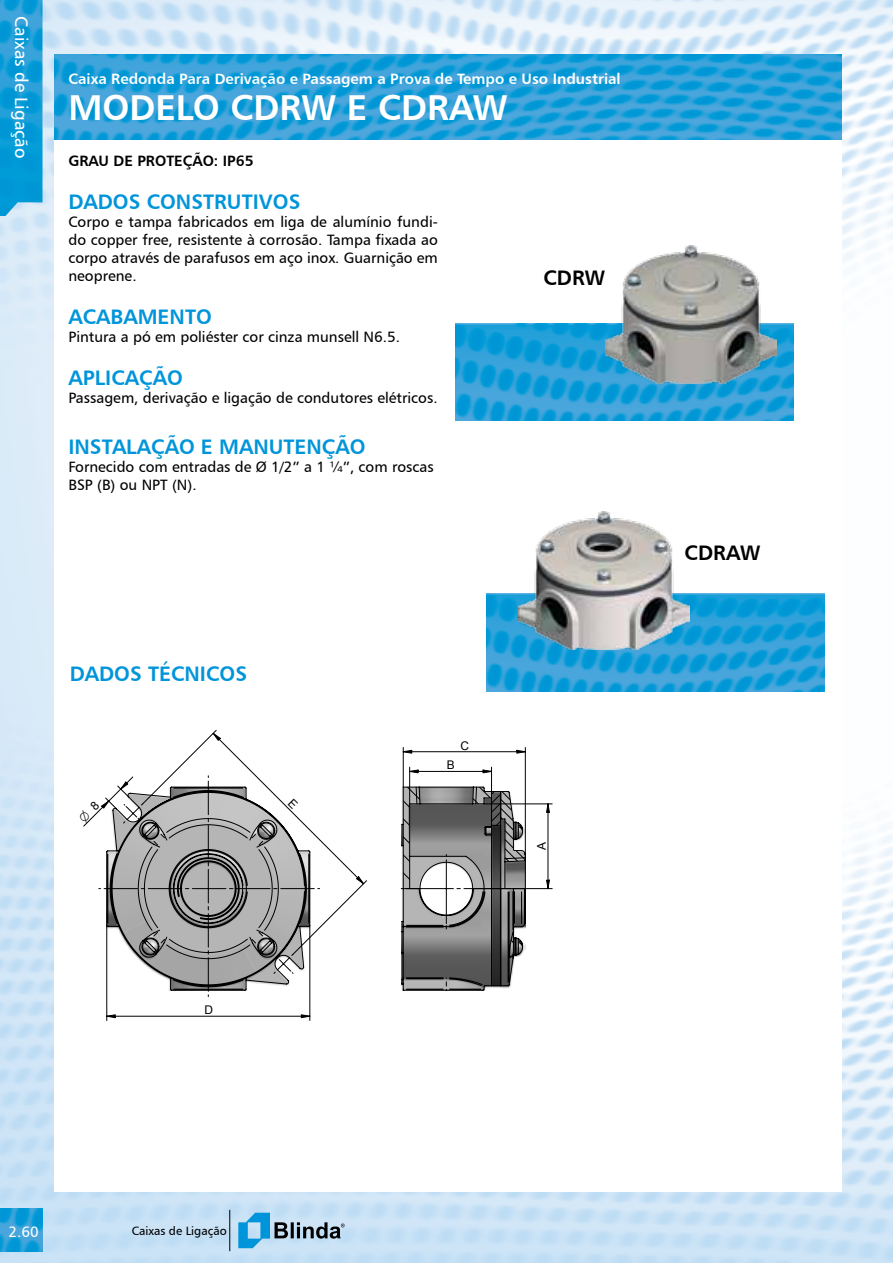
<style>
.page{position:relative;width:893px;height:1263px;background:#fff}
.page>*{position:absolute;margin:0;border:0;box-sizing:border-box;transform-origin:0 0}
.t1{font:36px "Humanist 777 BT Bold B";color:#fff}
.t2{font:21px "Humanist 777 BT Bold B";color:#0095da}
.t3{font:21px "Humanist 777 BT Bold B";color:#000}
.t4{font:18px "Humanist 777 BT Roman B";color:#fff}
.t5{font:15px/18px "Humanist 777 BT Roman B";color:#000;text-align:justify}
.t6{font:15px "Humanist 777 BT Bold B";color:#fff}
.t7{font:15px "Humanist 777 BT Bold B";color:#000}
.t8{font:15px "Humanist 777 BT Roman B";color:#fff}
.t9{font:12px "Humanist 777 BT Roman B";color:#000}
.t10{font:12px "Arial";color:#000}
</style>
<div class="page">
<img style="left:0;top:0;width:893px;height:1263px">
<img style="left:0;top:0;width:43px;height:216px">
<img style="left:0;top:1208px;width:43px;height:43px">
<hr style="left:229px;top:1210px;width:1px;height:41px;background:#000">
<svg style="left:238px;top:1213px;width:107px;height:35px;background:#88b4ce"></svg>
<div style="left:54px;top:54px;width:787px;height:1137px;background:#fff"></div>
<img style="left:455px;top:323px;width:338px;height:98px">
<img style="left:487px;top:594px;width:338px;height:97px">
<img style="left:54px;top:54px;width:788px;height:86px">
<img style="left:519px;top:511px;width:171px;height:138px">
<img style="left:605px;top:246px;width:171px;height:137px">
<svg style="left:170px;top:730px;width:197px;height:207px"></svg>
<svg style="left:106px;top:1014px;width:10px;height:4px"></svg>
<svg style="left:301px;top:1014px;width:9px;height:4px"></svg>
<hr style="left:107px;top:925px;width:1px;height:95px;background:#000">
<hr style="left:310px;top:925px;width:1px;height:95px;background:#000">
<hr style="left:107px;top:1016px;width:203px;height:1px;background:#000">
<svg style="left:402px;top:750px;width:10px;height:3px"></svg>
<svg style="left:516px;top:750px;width:9px;height:3px"></svg>
<hr style="left:403px;top:747px;width:1px;height:40px;background:#000">
<hr style="left:525px;top:747px;width:1px;height:114px;background:#000">
<hr style="left:403px;top:751px;width:122px;height:1px;background:#000">
<svg style="left:402px;top:767px;width:124px;height:223px"></svg>
<hr style="left:410px;top:771px;width:81px;height:1px;background:#000">
<svg style="left:546px;top:880px;width:4px;height:10px"></svg>
<svg style="left:546px;top:803px;width:4px;height:10px"></svg>
<hr style="left:516px;top:888px;width:36px;height:1px;background:#000">
<hr style="left:484px;top:804px;width:68px;height:1px;background:#000">
<hr style="left:548px;top:804px;width:1px;height:85px;background:#000">
<svg style="left:83px;top:776px;width:227px;height:214px"></svg>
<p class="t4" style="left:33px;top:16px;width:144px;rotate:90deg">Caixas de Ligação</p>
<p class="t6" style="left:68px;top:69px;width:554px">Caixa Redonda Para Derivação e Passagem a Prova de Tempo e Uso Industrial</p>
<h1 class="t1" style="left:68px;top:85px;width:441px">MODELO CDRW E CDRAW</h1>
<p class="t7" style="left:68px;top:151px;width:187px">GRAU DE PROTEÇÃO: IP65</p>
<h2 class="t2" style="left:68px;top:188px;width:233px">DADOS CONSTRUTIVOS</h2>
<p class="t5" style="left:68px;top:212px;width:371px">Corpo e tampa fabricados em liga de alumínio fundi&shy;do copper free, resistente à corrosão. Tampa fixada ao corpo através de parafusos em aço inox. Guarnição em neoprene.</p>
<h2 class="t2" style="left:68px;top:304px;width:145px">ACABAMENTO</h2>
<p class="t5" style="left:68px;top:328px;width:333px">Pintura a pó em poliéster cor cinza munsell N6.5.</p>
<h2 class="t2" style="left:68px;top:365px;width:116px">APLICAÇÃO</h2>
<p class="t5" style="left:68px;top:389px;width:371px">Passagem, derivação e ligação de condutores elétricos.</p>
<h2 class="t2" style="left:68px;top:433px;width:299px">INSTALAÇÃO E MANUTENÇÃO</h2>
<p class="t5" style="left:68px;top:457px;width:367px">Fornecido com entradas de Ø 1/2” a 1 ¼”, com roscas<br>BSP (B) ou NPT (N).</p>
<h2 class="t3" style="left:543px;top:264px;width:63px">CDRW</h2>
<h2 class="t2" style="left:70px;top:660px;width:179px">DADOS TÉCNICOS</h2>
<p class="t10" style="left:204px;top:1002px;width:10px">D</p>
<p class="t10" style="left:460px;top:737px;width:10px">C</p>
<p class="t10" style="left:447px;top:757px;width:9px">B</p>
<p class="t10" style="left:534px;top:850px;width:9px;rotate:-90deg">A</p>
<h2 class="t3" style="left:685px;top:540px;width:77px">CDRAW</h2>
<p class="t8" style="left:9px;top:1222px;width:32px">2.60</p>
<p class="t9" style="left:132px;top:1223px;width:96px">Caixas de Ligação</p>
</div>
